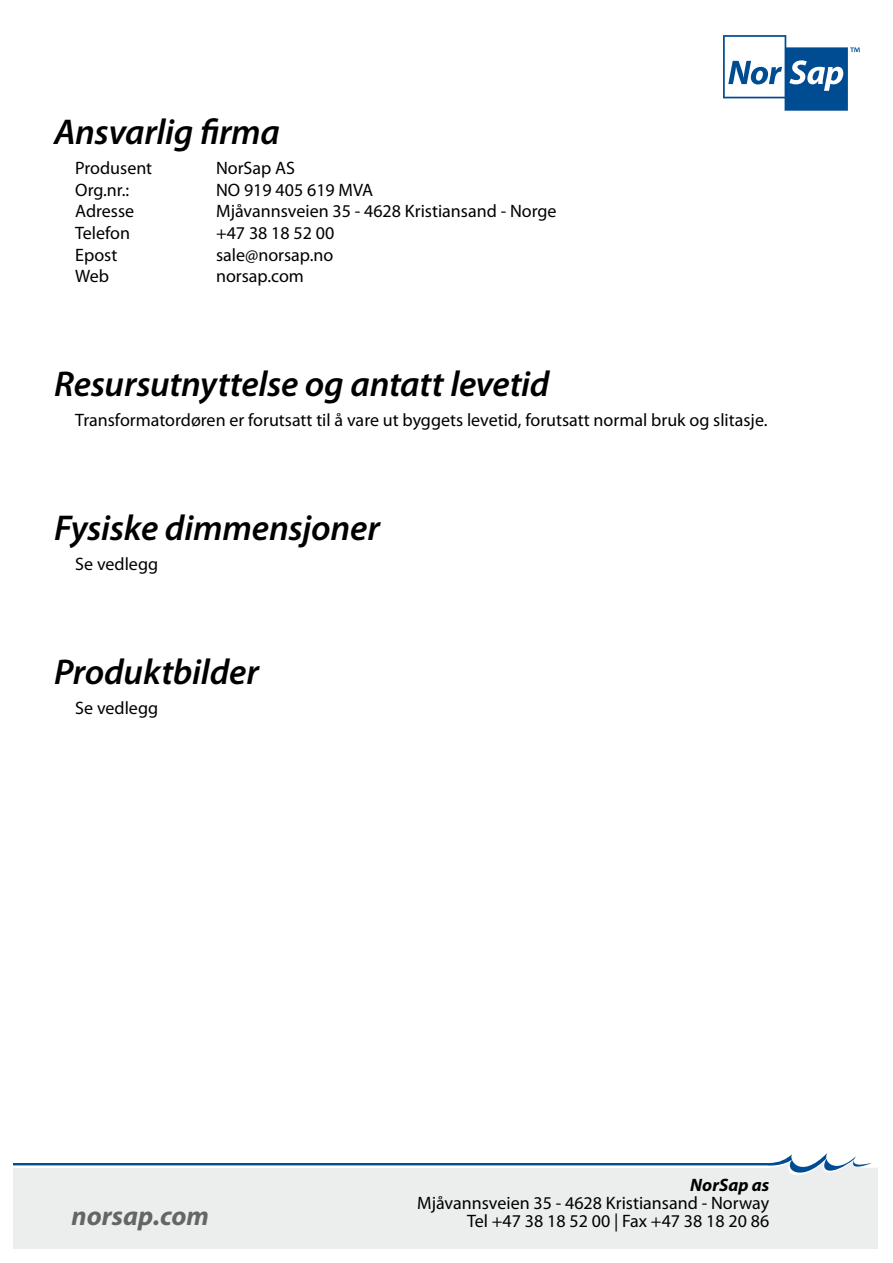
<style>
.page{position:relative;width:893px;height:1263px;background:#fff}
.page>*{position:absolute;margin:0;border:0;box-sizing:border-box;transform-origin:0 0}
.TOC_Overskrift{font:italic 600 36px "Myriad Pro";letter-spacing:-.005em;color:#000}
.t1{font:italic 700 35.7px "Myriad Pro";color:#646567}
.t2{font:italic 700 27px "Myriad Pro";color:#646567}
.Paragraph_Style_1{font:18px "Myriad Pro";color:#000}
.t3{font:italic 700 18px "Myriad Pro";color:#000}
</style>
<div class="page">
<div style="left:14px;top:1168px;width:864px;height:80px;background:#eceded"></div>
<svg style="left:14px;top:1153px;width:858px;height:30px"></svg>
<svg style="left:723px;top:35px;width:137px;height:76px"></svg>
<div style="left:46px;top:1194px;width:220px;height:48px;background:#eceded"></div>
<p class="TOC_Overskrift" style="left:54px;top:109px;width:228px">Ansvarlig firma</p>
<p class="Paragraph_Style_1" style="left:75px;top:157px;width:78px">Produsent</p>
<p class="Paragraph_Style_1" style="left:216px;top:157px;width:81px">NorSap AS</p>
<p class="Paragraph_Style_1" style="left:75px;top:179px;width:56px">Org.nr.:</p>
<p class="Paragraph_Style_1" style="left:216px;top:179px;width:159px">NO 919 405 619 MVA</p>
<p class="Paragraph_Style_1" style="left:75px;top:200px;width:60px">Adresse</p>
<p class="Paragraph_Style_1" style="left:216px;top:200px;width:342px">Mjåvannsveien 35 - 4628 Kristiansand - Norge</p>
<p class="Paragraph_Style_1" style="left:75px;top:222px;width:56px">Telefon</p>
<p class="Paragraph_Style_1" style="left:216px;top:222px;width:120px">+47 38 18 52 00</p>
<p class="Paragraph_Style_1" style="left:75px;top:243px;width:44px">Epost</p>
<p class="Paragraph_Style_1" style="left:216px;top:243px;width:119px">sale@norsap.no</p>
<p class="Paragraph_Style_1" style="left:75px;top:265px;width:35px">Web</p>
<p class="Paragraph_Style_1" style="left:216px;top:265px;width:89px">norsap.com</p>
<p class="TOC_Overskrift" style="left:54px;top:361px;width:497px">Resursutnyttelse og antatt levetid</p>
<p class="Paragraph_Style_1" style="left:75px;top:409px;width:694px">Transformatordøren er forutsatt til å vare ut byggets levetid, forutsatt normal bruk og slitasje.</p>
<p class="TOC_Overskrift" style="left:54px;top:505px;width:327px">Fysiske dimmensjoner</p>
<p class="Paragraph_Style_1" style="left:75px;top:553px;width:84px">Se vedlegg</p>
<p class="TOC_Overskrift" style="left:54px;top:649px;width:206px">Produktbilder</p>
<p class="Paragraph_Style_1" style="left:75px;top:697px;width:84px">Se vedlegg</p>
<p class="t3" style="left:690px;top:1173px;width:81px">NorSap as</p>
<p class="Paragraph_Style_1" style="left:417px;top:1192px;width:354px">Mjåvannsveien 35 - 4628 Kristiansand - Norway</p>
<h2 class="t1" style="left:68px;top:1192px;width:183px">norsap.com</h2>
<p class="Paragraph_Style_1" style="left:467px;top:1210px;width:304px">Tel +47 38 18 52 00 | Fax +47 38 18 20 86</p>
<h3 class="t2" style="left:72px;top:1198px;width:139px">norsap.com</h3>
</div>
